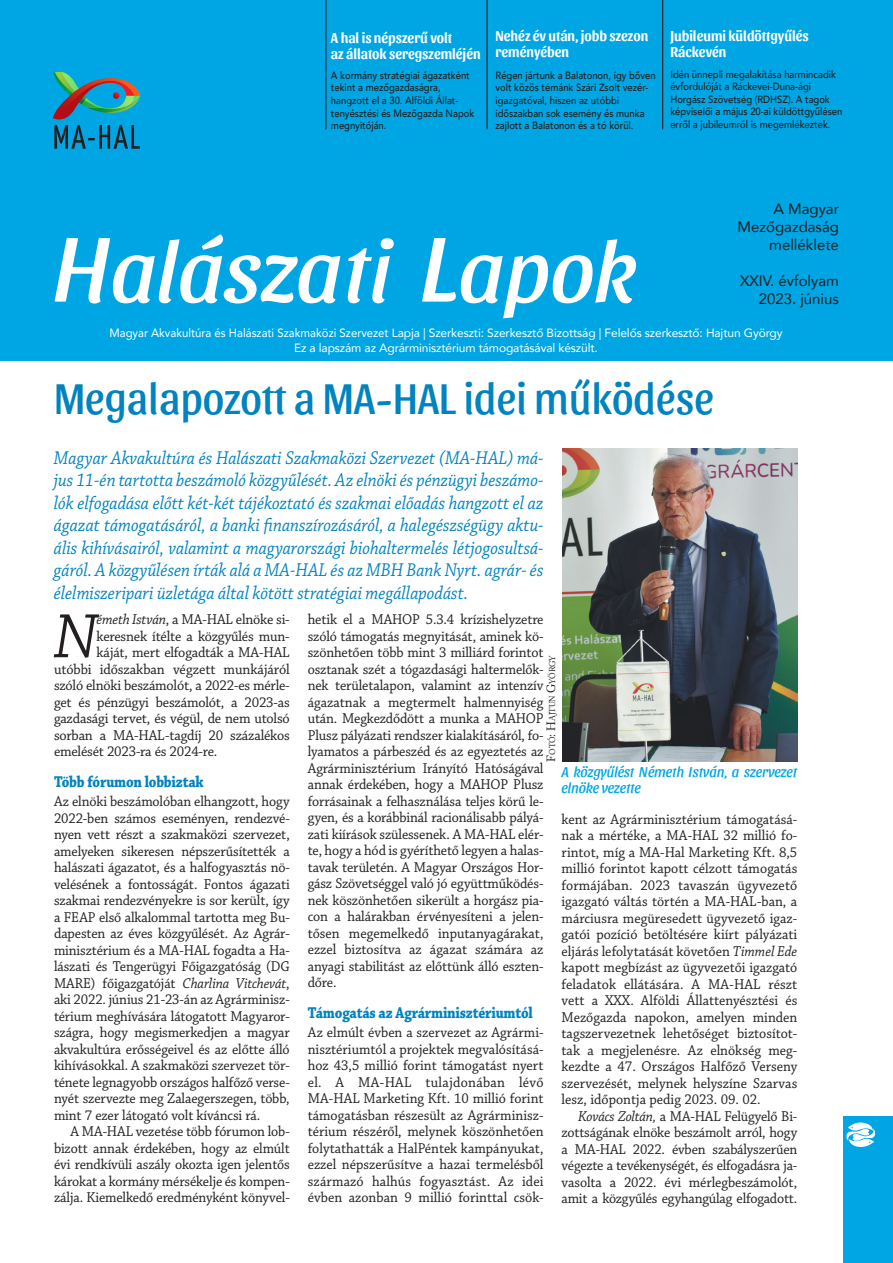
<style>
.page{position:relative;width:893px;height:1263px;background:#fff}
.page>*{position:absolute;margin:0;border:0;box-sizing:border-box;transform-origin:0 0}
.Elsőkenyér{font:italic 65.7px "Chaparral Pro";color:#231f20;scale:.95 1}
.Főcím{font:45px "Sansita";color:#0083bf;scale:.95 1}
.Líd{font:italic 19.5px/22.5px "Chaparral Pro";color:#0083bf;text-align:justify;scale:.9 1}
.Alcím{font:700 16.5px "Chaparral Pro";letter-spacing:-.015em;color:#0083bf;scale:.85 1}
.Kenyér{font:15px/16.5px "Chaparral Pro";letter-spacing:-.005em;color:#231f20;text-align:justify;scale:.94 1}
.Elsőkenyér-2{font:15px "Chaparral Pro";letter-spacing:-.015em;color:#231f20;scale:.95 1}
.tartalom_cím{font:700 15px/16.5px "Sansita";color:#fff;scale:.9 1}
.t1{font:15px "Avenir";color:#231f20}
.Képaláírás{font:italic 15px/16.5px "Sansita";color:#00a6e4;scale:.95 1}
.t2{font:12px "Avenir";letter-spacing:-.01em;color:#fff;scale:.95 1}
.t3{font:12px "Avenir";letter-spacing:-.01em;color:#fff}
.tartalom_kenyér{font:500 10.5px/12.6px "Avenir";color:#231f20;scale:.9 1}
.Fotós{font:8.4px "Adobe Caslon PFL";letter-spacing:-.005em;color:#231f20;scale:.95 1}
.s1{font-style:italic}
.s2{font-size:12px}
</style>
<div class="page">
<div style="left:843px;top:1116px;width:50px;height:147px;background:#00a6e4"></div>
<svg style="left:846px;top:1122px;width:29px;height:25px"></svg>
<div style="left:0;top:0;width:893px;height:361px;background:#00a6e4"></div>
<svg style="left:55px;top:234px;width:285px;height:69px"></svg>
<svg style="left:348px;top:238px;width:46px;height:65px"></svg>
<svg style="left:422px;top:238px;width:214px;height:80px"></svg>
<svg style="left:53px;top:72px;width:87px;height:77px"></svg>
<hr style="left:325px;top:0;width:1px;height:129px;background:#231f20">
<hr style="left:486px;top:0;width:2px;height:129px;background:#231f20">
<hr style="left:662px;top:0;width:1px;height:129px;background:#231f20">
<img style="left:562px;top:449px;width:235px;height:313px">
<p class="tartalom_cím" style="left:331px;top:30px;width:168px">A hal is népszerű volt<br>az állatok seregszemléjén</p>
<p class="tartalom_cím" style="left:496px;top:28px;width:171px">Nehéz év után, jobb szezon reményében</p>
<p class="tartalom_cím" style="left:670px;top:28px;width:155px">Jubileumi küldöttgyűlés<br>Ráckevén</p>
<p class="tartalom_kenyér" style="left:331px;top:68px;width:161px">A kormány stratégiai ágazatként tekint a mezőgazdaságra, hangzott el a 30. Alföldi Állat&shy;tenyésztési és Mezőgazda Napok megnyitóján.</p>
<p class="tartalom_kenyér" style="left:496px;top:68px;width:180px">Régen jártunk a Balatonon, így bőven volt közös témánk Szári Zsolt vezér&shy;igazgatóval, hiszen az utóbbi időszakban sok esemény és munka zajlott a Balatonon és a tó körül.</p>
<p class="tartalom_kenyér" style="left:670px;top:67px;width:193px">Idén ünnepli megalakítása harmincadik évfordulóját a Ráckevei-Duna-ági Horgász Szövetség (RDHSZ). A tagok képviselői a május 20-ai küldöttgyűlésen erről a jubileumról is megemlékeztek.</p>
<p class="t1" style="left:773px;top:196px;width:67px">A Magyar</p>
<p class="t1" style="left:737px;top:214px;width:103px">Mezőgazdaság</p>
<p class="t1" style="left:769px;top:232px;width:71px">melléklete</p>
<p class="t1" style="left:740px;top:268px;width:100px">XXIV. évfolyam</p>
<p class="t1" style="left:759px;top:286px;width:82px">2023. június</p>
<p class="t2" style="left:109px;top:323px;width:710px">Magyar Akvakultúra és Halászati Szakmaközi Szervezet Lapja | Szerkeszti: Szerkesztő Bizottság | Felelős szerkesztő: Hajtun György</p>
<p class="t3" style="left:294px;top:338px;width:305px">Ez a lapszám az Agrárminisztérium támogatásával készült.</p>
<p class="Főcím" style="left:54px;top:373px;width:696px">Megalapozott a MA-HAL idei működése</p>
<p class="Líd" style="left:54px;top:447px;width:545px">Magyar Akvakultúra és Halászati Szakmaközi Szervezet (MA-HAL) má&shy;jus 11-én tartotta beszámoló közgyűlését. Az elnöki és pénzügyi beszámo&shy;lók elfogadása előtt két-két tájékoztató és szakmai előadás hangzott el az ágazat támogatásáról, a banki finanszírozásáról, a halegészségügy aktu&shy;ális kihívásairól, valamint a magyarországi biohaltermelés létjogosultsá&shy;gáról. A közgyűlésen írták alá a MA-HAL és az MBH Bank Nyrt. agrár- és élelmiszeripari üzletága által kötött stratégiai megállapodást.</p>
<p class="Elsőkenyér-2" style="left:97px;top:611px;width:205px"><span class="s1">émeth István</span>, a MA-HAL elnöke si-</p>
<p class="Elsőkenyér-2" style="left:97px;top:628px;width:205px">keresnek ítélte a közgyűlés mun-</p>
<p class="Elsőkenyér-2" style="left:97px;top:644px;width:205px">káját, mert elfogadták a MA-HAL</p>
<p class="Elsőkenyér-2" style="left:54px;top:661px;width:250px">utóbbi időszakban végzett munkájáról</p>
<p class="Elsőkenyér-2" style="left:54px;top:677px;width:250px">szóló elnöki beszámolót, a 2022-es mérle-</p>
<p class="Elsőkenyér-2" style="left:54px;top:694px;width:250px">get és pénzügyi beszámolót, a 2023-as</p>
<p class="Elsőkenyér-2" style="left:54px;top:710px;width:250px">gazdasági tervet, és végül, de nem utolsó</p>
<p class="Elsőkenyér-2" style="left:54px;top:727px;width:250px">sorban a MA-HAL-tagdíj 20 százalékos</p>
<p class="Elsőkenyér-2" style="left:54px;top:743px;width:174px">emelését 2023-ra és 2024-re.</p>
<p class="Alcím" style="left:54px;top:772px;width:178px">Több fórumon lobbiztak</p>
<p class="Kenyér" style="left:54px;top:794px;width:252px">Az elnöki beszámolóban elhangzott, hogy 2022-ben számos eseményen, rendezvé&shy;nyen vett részt a szakmaközi szervezet, amelyeken sikeresen népszerűsítették a halászati ágazatot, és a halfogyasztás nö&shy;velésének a fontosságát. Fontos ágazati szakmai rendezvényekre is sor került, így a FEAP első alkalommal tartotta meg Bu&shy;dapesten az éves közgyűlését. Az Agrár&shy;minisztérium és a MA-HAL fogadta a Ha&shy;lászati és Tengerügyi Főigazgatóság (DG MARE) főigazgatóját <span class="s1">Charlina Vitchevát</span>, aki 2022. június 21-23-án az Agrárminisz&shy;térium meghívására látogatott Magyaror&shy;szágra, hogy megismerkedjen a magyar akvakultúra erősségeivel és az előtte álló kihívásokkal. A szakmaközi szervezet tör&shy;ténete legnagyobb országos halfőző verse&shy;nyét szervezte meg Zalaegerszegen, több, mint 7 ezer látogató volt kíváncsi rá.</p>
<p class="Kenyér" style="left:54px;top:1124px;width:252px;text-indent:17px">A MA-HAL vezetése több fórumon lob&shy;bizott annak érdekében, hogy az elmúlt évi rendkívüli aszály okozta igen jelentős károkat a kormány mérsékelje és kompen&shy;zálja. Kiemelkedő eredményként könyvel-</p>
<p class="Elsőkenyér" style="left:54px;top:600px;width:47px">N</p>
<p class="Kenyér" style="left:308px;top:612px;width:252px">hetik el a MAHOP 5.3.4 krízishelyzetre szóló támogatás megnyitását, aminek kö&shy;szönhetően több mint 3 milliárd forintot osztanak szét a tógazdasági haltermelők&shy;nek területalapon, valamint az intenzív ágazatnak a megtermelt halmennyiség után. Megkezdődött a munka a MAHOP Plusz pályázati rendszer kialakításáról, fo&shy;lyamatos a párbeszéd és az egyeztetés az Agrárminisztérium Irányító Hatóságával annak érdekében, hogy a MAHOP Plusz forrásainak a felhasználása teljes körű le&shy;gyen, és a korábbinál racionálisabb pályá&shy;zati kiírások szülessenek. A MA-HAL elér&shy;te, hogy a hód is gyéríthető legyen a halas&shy;tavak területén. A Magyar Országos Hor&shy;gász Szövetséggel való jó együttműködés&shy;nek köszönhetően sikerült a horgász pia&shy;con a halárakban érvényesíteni a jelen&shy;tősen megemelkedő inputanyagárakat, ezzel biztosítva az ágazat számára az anyagi stabilitást az előttünk álló eszten&shy;dőre.</p>
<p class="Alcím" style="left:308px;top:1003px;width:266px">Támogatás az Agrárminisztériumtól</p>
<p class="Kenyér" style="left:308px;top:1025px;width:252px">Az elmúlt évben a szervezet az Agrármi&shy;nisztériumtól a projektek megvalósításá&shy;hoz 43,5 millió forint támogatást nyert el. A MA-HAL tulajdonában lévő MA-HAL Marketing Kft. 10 millió forint támogatásban részesült az Agrárminisz&shy;térium részéről, melynek köszönhetően folytathatták a HalPéntek kampányukat, ezzel népszerűsítve a hazai termelésből származó halhús fogyasztást. Az idei évben azonban 9 millió forinttal csök-</p>
<p class="Fotós" style="left:547px;top:762px;width:113px;rotate:-90deg"><span class="s2">F</span>otó<span class="s2">: H</span>ajtun <span class="s2">G</span>yörgy</p>
<p class="Képaláírás" style="left:561px;top:764px;width:249px">A közgyűlést Németh István, a szervezet elnöke vezette</p>
<p class="Kenyér" style="left:561px;top:811px;width:252px">kent az Agrárminisztérium támogatásá&shy;nak a mértéke, a MA-HAL 32 millió fo&shy;rintot, míg a MA-Hal Marketing Kft. 8,5 millió forintot kapott célzott támogatás formájában. 2023 tavaszán ügyvezető igazgató váltás történ a MA-HAL-ban, a márciusra megüresedett ügyvezető igaz&shy;gatói pozíció betöltésére kiírt pályázati eljárás lefolytatását követően <span class="s1">Timmel Ede </span>kapott megbízást az ügyvezetői igazgató feladatok ellátására. A MA-HAL részt vett a XXX. Alföldi Állattenyésztési és Mezőgazda napokon, amelyen minden tagszervezetnek lehetőséget biztosítot&shy;tak a megjelenésre. Az elnökség meg&shy;kezdte a 47. Országos Halfőző Verseny szervezését, melynek helyszíne Szarvas lesz, időpontja pedig 2023. 09. 02.</p>
<p class="Kenyér" style="left:561px;top:1108px;width:252px;text-indent:17px"><span class="s1">Kovács Zoltán,</span> a MA-HAL Felügyelő Bi&shy;zottságának elnöke beszámolt arról, hogy a MA-HAL 2022. évben szabályszerűen végezte a tevékenységét, és elfogadásra ja&shy;vasolta a 2022. évi mérlegbeszámolót, amit a közgyűlés egyhangúlag elfogadott.</p>
</div>
